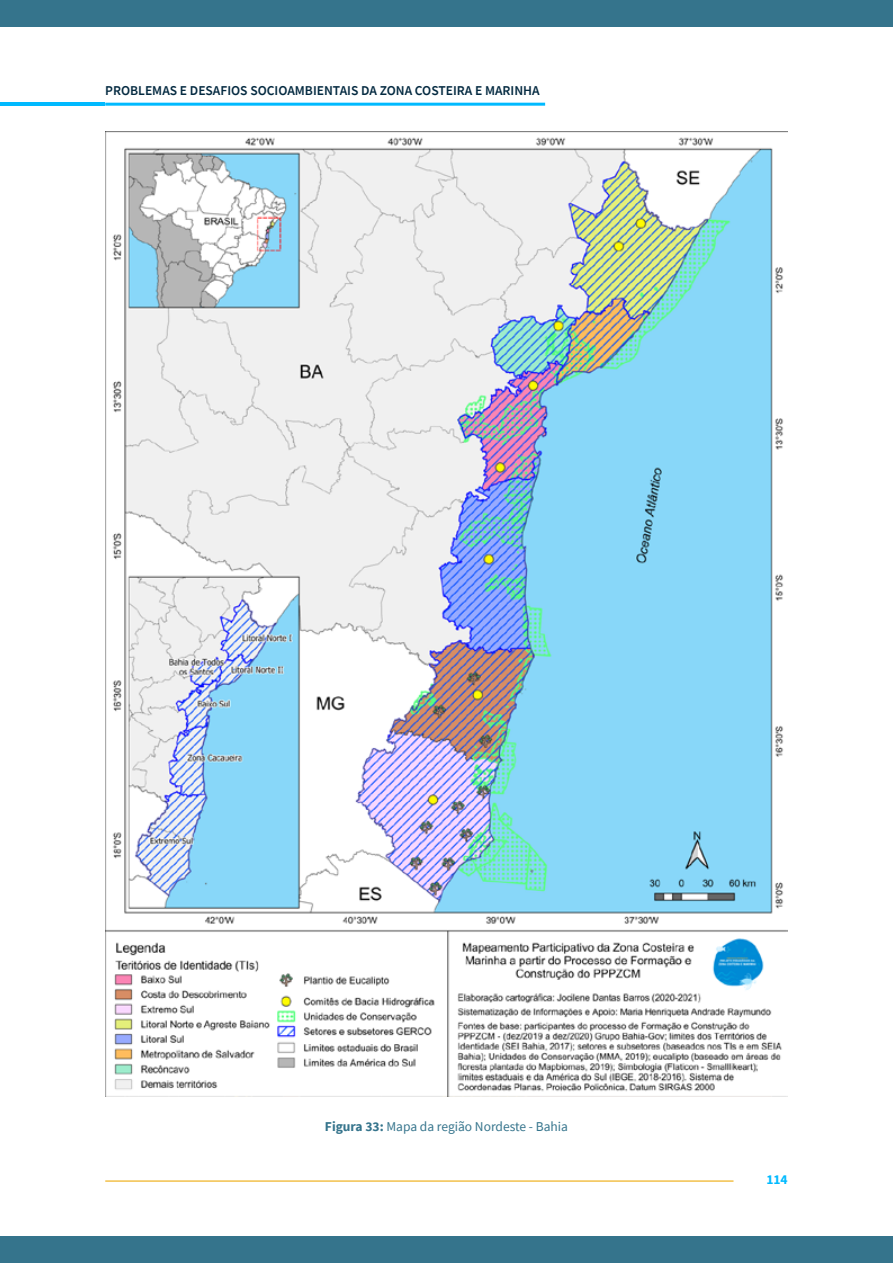
<style>
.page{position:relative;width:893px;height:1263px;background:#fff}
.page>*{position:absolute;margin:0;border:0;box-sizing:border-box;transform-origin:0 0}
.t1{font:600 13.5px "Source Sans Pro";color:#032940}
.t2{font:13.5px "Source Sans Pro";color:#35748c}
.t3{font:700 13.5px "Source Sans Pro";color:#00baff}
.s1{font-weight:700}
</style>
<div class="page">
<hr style="left:105px;top:103px;width:440px;height:3px;background:#00baff">
<hr style="left:105px;top:1180px;width:628px;height:2px;background:#f2c14b">
<hr style="left:0;top:103px;width:105px;height:3px;background:#00baff">
<img style="left:105px;top:132px;width:683px;height:965px">
<div style="left:0;top:0;width:893px;height:26px;background:#35748c"></div>
<div style="left:0;top:1237px;width:893px;height:26px;background:#35748c"></div>
<p class="t1" style="left:105px;top:82px;width:436px">PROBLEMAS E DESAFIOS SOCIOAMBIENTAIS DA ZONA COSTEIRA E MARINHA</p>
<p class="t2" style="left:325px;top:1118px;width:245px"><span class="s1">Figura 33:</span> Mapa da região Nordeste - Bahia</p>
<p class="t3" style="left:766px;top:1170px;width:23px">114</p>
</div>
